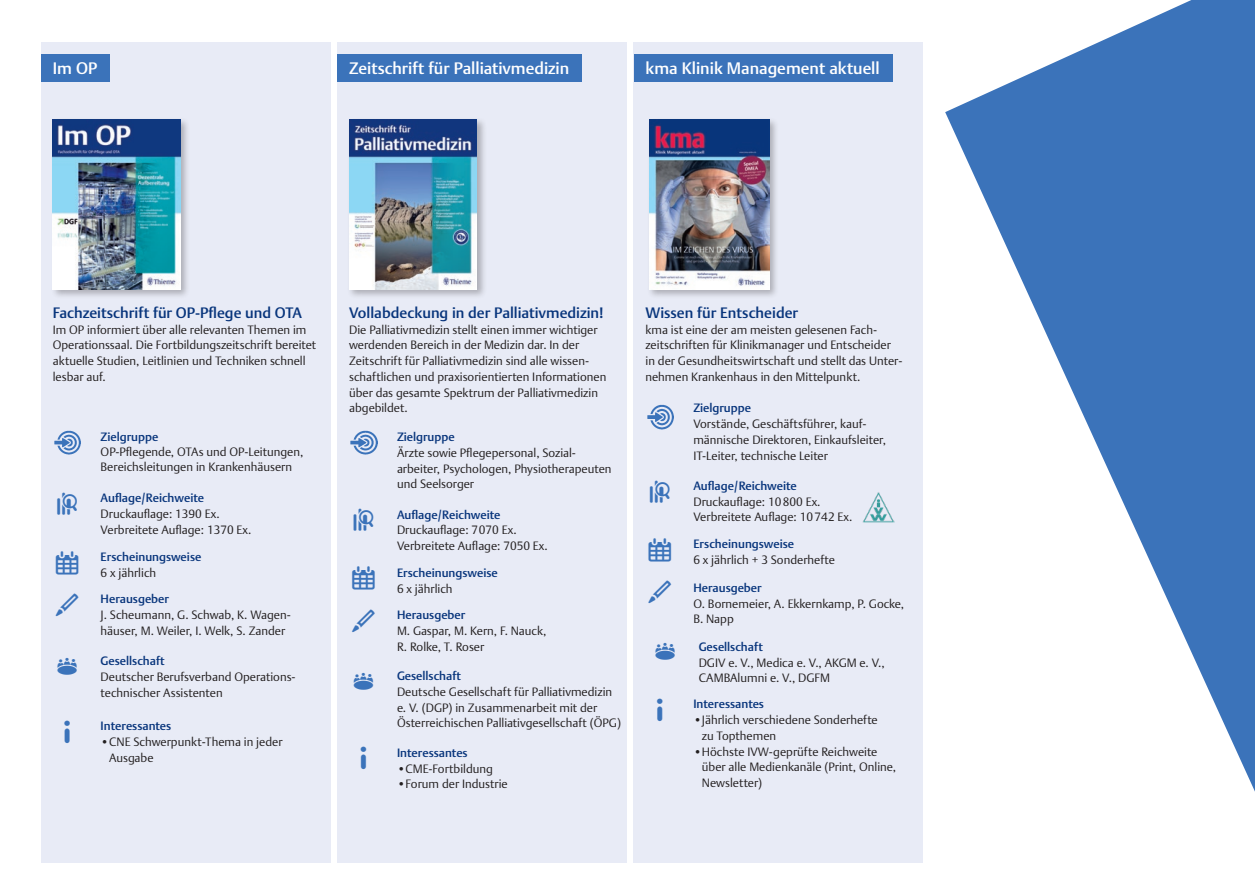
<style>
.page{position:relative;width:1255px;height:893px;background:#fff}
.page>*{position:absolute;margin:0;border:0;box-sizing:border-box;transform-origin:0 0}
.t1{font:500 16.5px "Thieme Argo 2011";color:#fff}
.t2{font:500 15px "Thieme Argo 2011";color:#08357c}
.t3{font:300 12px/15.8px "Thieme Argo 2011";color:#231f20}
.t4{font:500 12px "Thieme Argo 2011";color:#08357c}
</style>
<div class="page">
<div style="left:41px;top:43px;width:289px;height:820px;background:#e8ebf6"></div>
<div style="left:337px;top:43px;width:289px;height:820px;background:#e8ebf6"></div>
<div style="left:633px;top:43px;width:290px;height:820px;background:#e8ebf6"></div>
<div style="left:647px;top:117px;width:132px;height:182px;background:#231f20;opacity:.3"></div>
<img style="left:649px;top:119px;width:120px;height:170px">
<div style="left:633px;top:54px;width:259px;height:27px;background:#3b73ba"></div>
<div style="left:347px;top:117px;width:140px;height:182px;background:#231f20;opacity:.3"></div>
<img style="left:349px;top:119px;width:128px;height:170px">
<div style="left:337px;top:54px;width:245px;height:27px;background:#3b73ba"></div>
<div style="left:51px;top:117px;width:139px;height:182px;background:#231f20;opacity:.3"></div>
<img style="left:53px;top:119px;width:127px;height:170px">
<div style="left:41px;top:54px;width:69px;height:27px;background:#3b73ba"></div>
<img style="left:862px;top:492px;width:32px;height:31px">
<svg style="left:945px;top:0;width:309px;height:789px;fill:#3b73ba"></svg>
<img style="left:54px;top:430px;width:27px;height:25px">
<img style="left:351px;top:430px;width:26px;height:25px">
<img style="left:647px;top:404px;width:26px;height:26px">
<h1 class="t1" style="left:53px;top:57px;width:46px">Im OP</h1>
<h1 class="t1" style="left:349px;top:57px;width:222px">Zeitschrift für Palliativmedizin</h1>
<h1 class="t1" style="left:645px;top:57px;width:236px">kma Klinik Management aktuell</h1>
<p class="t2" style="left:53px;top:303px;width:251px">Fachzeitschrift für OP-Pflege und OTA</p>
<p class="t3" style="left:53px;top:321px;width:265px">Im OP informiert über alle relevanten Themen im Operationssaal. Die Fortbildungszeitschrift bereitet aktuelle Studien, Leitlinien und Techniken schnell lesbar auf.</p>
<p class="t4" style="left:101px;top:429px;width:59px">Zielgruppe</p>
<p class="t3" style="left:101px;top:444px;width:204px;line-height:15px">OP-Pflegende, OTAs und OP-Leitungen,<br>Bereichsleitungen in Krankenhäusern</p>
<p class="t4" style="left:101px;top:490px;width:105px">Auflage/Reichweite</p>
<p class="t3" style="left:101px;top:505px;width:152px">Druckauflage: 1390 Ex.<br>Verbreitete Auflage: 1370 Ex.</p>
<p class="t4" style="left:101px;top:549px;width:102px">Erscheinungsweise</p>
<p class="t3" style="left:101px;top:564px;width:57px">6 x jährlich</p>
<p class="t4" style="left:101px;top:591px;width:70px">Herausgeber</p>
<p class="t3" style="left:101px;top:607px;width:192px">J. Scheumann, G. Schwab, K. Wagen&shy;häuser, M. Weiler, I. Welk, S. Zander</p>
<p class="t2" style="left:349px;top:303px;width:256px">Vollabdeckung in der Palliativmedizin!</p>
<p class="t3" style="left:349px;top:321px;width:259px">Die Palliativmedizin stellt einen immer wichtiger werdenden Bereich in der Medizin dar. In der Zeitschrift für Palliativmedizin sind alle wissen&shy;schaftlichen und praxisorientierten Informationen über das gesamte Spektrum der Palliativmedizin abgebildet.</p>
<p class="t4" style="left:397px;top:429px;width:59px">Zielgruppe</p>
<p class="t3" style="left:397px;top:444px;width:216px">Ärzte sowie Pflegepersonal, Sozial&shy;arbeiter, Psychologen, Physiotherapeuten und Seelsorger</p>
<p class="t4" style="left:397px;top:506px;width:105px">Auflage/Reichweite</p>
<p class="t3" style="left:397px;top:522px;width:152px">Druckauflage: 7 070 Ex.<br>Verbreitete Auflage: 7050 Ex.</p>
<p class="t4" style="left:397px;top:565px;width:102px">Erscheinungsweise</p>
<p class="t3" style="left:397px;top:580px;width:57px">6 x jährlich</p>
<p class="t4" style="left:397px;top:607px;width:70px">Herausgeber</p>
<p class="t3" style="left:397px;top:623px;width:151px">M. Gaspar, M. Kern, F. Nauck,<br>R. Rolke, T. Roser</p>
<p class="t4" style="left:101px;top:653px;width:66px">Gesellschaft</p>
<p class="t3" style="left:101px;top:669px;width:196px">Deutscher Berufsverband Operations&shy;technischer Assistenten</p>
<p class="t4" style="left:397px;top:668px;width:66px">Gesellschaft</p>
<p class="t3" style="left:397px;top:684px;width:225px">Deutsche Gesellschaft für Palliativmedizin e. V. (DGP) in Zusammenarbeit mit der<br>Österreichischen Palliativgesellschaft (ÖPG)</p>
<p class="t4" style="left:101px;top:718px;width:72px">Interessantes</p>
<p class="t3" style="left:109px;top:733px;width:175px;text-indent:-9px">•CNE Schwerpunkt-Thema in jeder<br>Ausgabe</p>
<p class="t4" style="left:397px;top:745px;width:72px">Interessantes</p>
<p class="t3" style="left:397px;top:760px;width:97px">•CME-Fortbildung</p>
<p class="t3" style="left:397px;top:776px;width:112px">•Forum der Industrie</p>
<p class="t2" style="left:645px;top:303px;width:154px">Wissen für Entscheider</p>
<p class="t3" style="left:645px;top:321px;width:258px">kma ist eine der am meisten gelesenen Fach&shy;zeitschriften für Klinikmanager und Entscheider in der Gesundheitswirtschaft und stellt das Unter&shy;nehmen Krankenhaus in den Mittelpunkt.</p>
<p class="t4" style="left:693px;top:400px;width:59px">Zielgruppe</p>
<p class="t3" style="left:693px;top:416px;width:194px">Vorstände, Geschäftsführer, kauf&shy;männische Direktoren, Einkaufsleiter,<br>IT-Leiter, technische Leiter</p>
<p class="t4" style="left:693px;top:478px;width:105px">Auflage/Reichweite</p>
<p class="t3" style="left:693px;top:493px;width:160px">Druckauflage: 10800 Ex.<br>Verbreitete Auflage: 10742 Ex.</p>
<p class="t4" style="left:693px;top:536px;width:102px">Erscheinungsweise</p>
<p class="t3" style="left:693px;top:551px;width:143px">6 x jährlich + 3 Sonderhefte</p>
<p class="t4" style="left:693px;top:580px;width:70px">Herausgeber</p>
<p class="t3" style="left:693px;top:595px;width:212px">O. Bornemeier, A. Ekkernkamp, P. Gocke,<br>B. Napp</p>
<p class="t4" style="left:698px;top:639px;width:66px">Gesellschaft</p>
<p class="t3" style="left:698px;top:654px;width:188px">DGIV e. V., Medica e. V., AKGM e. V.,<br>CAMBAlumni e. V., DGFM</p>
<p class="t4" style="left:693px;top:696px;width:72px">Interessantes</p>
<p class="t3" style="left:702px;top:712px;width:177px;text-indent:-9px">•Jährlich verschiedene Sonderhefte zu Topthemen</p>
<p class="t3" style="left:702px;top:743px;width:196px;text-indent:-9px">•Höchste IVW-geprüfte Reichweite über alle Medienkanäle (Print, Online,<br>Newsletter)</p>
</div>
